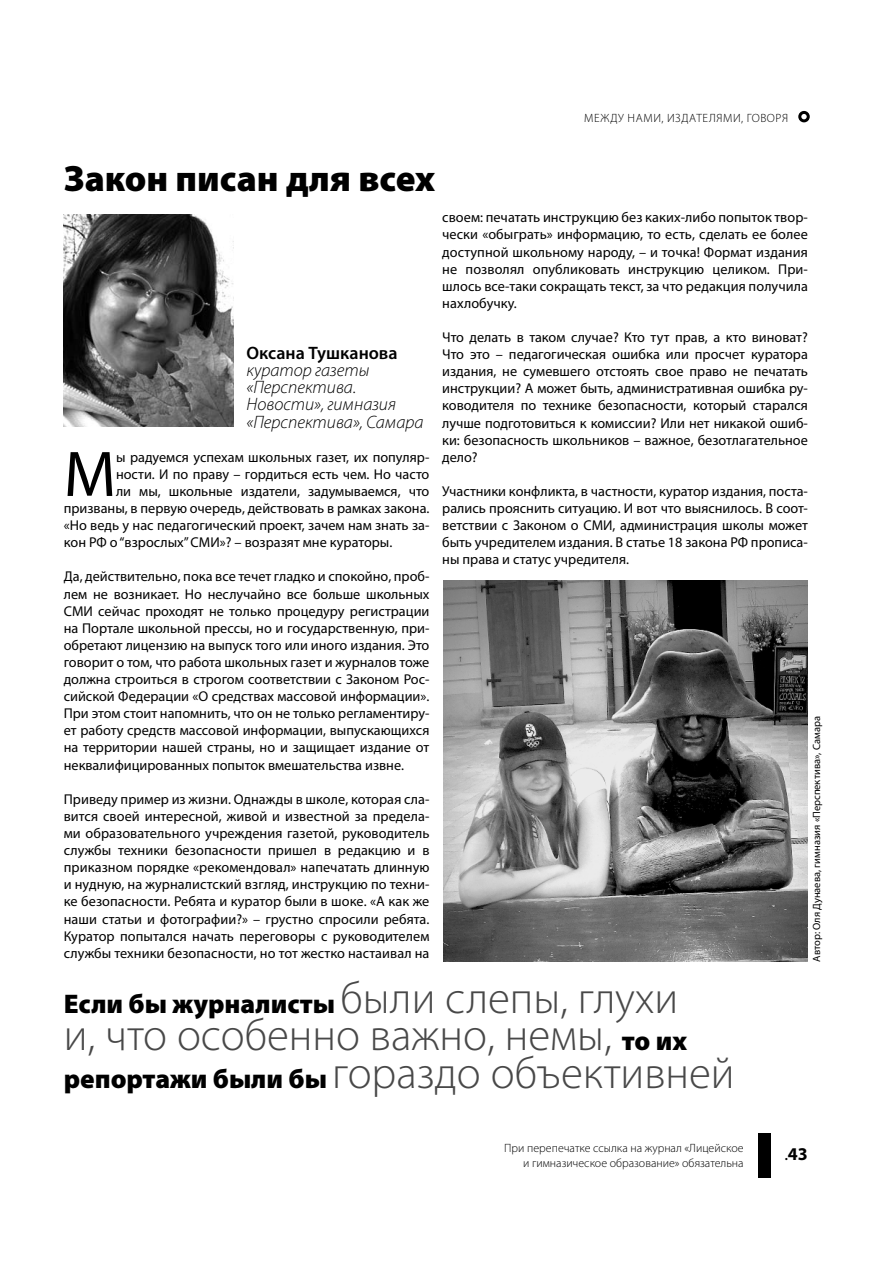
<style>
.page{position:relative;width:893px;height:1263px;background:#fff}
.page>*{position:absolute;margin:0;border:0;box-sizing:border-box;transform-origin:0 0}
.t1{font:64.95px "Myriad Pro";color:#000}
.t2{font:300 45px/37.5px "Myriad Pro";color:#484848}
.t3{font:900 36.75px "Myriad Pro";color:#000}
.t4{font:900 27px "Myriad Pro";color:#000}
.t5{font:italic 300 18px/17.1px "Myriad Pro";color:#000}
.t6{font:600 18px "Myriad Pro";color:#000}
.t7{font:700 18px "Myriad Pro";color:#000}
.t8{font:14.25px/17.1px "Myriad Pro";color:#000;text-align:justify}
.t9{font:300 12px/15px "Myriad Pro";color:#000;text-align:right}
.t10{font:10.5px "Myriad Pro";color:#000}
.s1{font-weight:300;font-size:45px;color:#484848}
.s2{font-weight:900;font-size:27px;color:#000}
.s3{font-size:12px}
</style>
<div class="page">
<div style="left:798px;top:111px;width:12px;height:11px;border:3px solid #000;border-radius:50%"></div>
<div style="left:758px;top:1133px;width:12px;height:45px;background:#000"></div>
<img style="left:64px;top:214px;width:170px;height:213px">
<img style="left:444px;top:581px;width:364px;height:381px">
<h3 class="t3" style="left:64px;top:154px;width:373px">Закон писан для всех</h3>
<p class="t9" style="left:584px;top:110px;width:61px">Между нами</p>
<p class="t9" style="left:661px;top:110px;width:35px">, издател</p>
<p class="t9" style="left:716px;top:110px;width:44px">ями, говор</p>
<p class="t9" style="left:782px;top:110px;width:8px">я</p>
<p class="t6" style="left:247px;top:342px;width:153px">Оксана Тушканова</p>
<p class="t5" style="left:247px;top:361px;width:178px">куратор газеты «Перспектива.<br>Новости», гимназия «Перспектива», Самара</p>
<h1 class="t1" style="left:64px;top:434px;width:54px">М</h1>
<p class="t8" style="left:116px;top:448px;width:315px">ы радуемся успехам школьных газет, их популяр-</p>
<p class="t8" style="left:116px;top:465px;width:315px">ности. И по праву – гордиться есть чем. Но часто</p>
<p class="t8" style="left:116px;top:482px;width:315px">ли мы, школьные издатели, задумываемся, что</p>
<p class="t8" style="left:64px;top:499px;width:367px">призваны, в первую очередь, действовать в рамках закона.</p>
<p class="t8" style="left:64px;top:517px;width:367px">«Но ведь у нас педагогический проект, зачем нам знать за-</p>
<p class="t8" style="left:64px;top:534px;width:330px">кон РФ о “взрослых” СМИ»? – возразят мне кураторы.</p>
<p class="t8" style="left:64px;top:568px;width:367px">Да, действительно, пока все течет гладко и спокойно, проб&shy;лем не возникает. Но неслучайно все больше школьных СМИ сейчас проходят не только процедуру регистрации на Портале школьной прессы, но и государственную, при&shy;обретают лицензию на выпуск того или иного издания. Это говорит о том, что работа школьных газет и журналов тоже должна строиться в строгом соответствии с Законом Рос&shy;сийской Федерации «О средствах массовой информации».<br>При этом стоит напомнить, что он не только регламентиру&shy;ет работу средств массовой информации, выпускающихся на территории нашей страны, но и защищает издание от неквалифицированных попыток вмешательства извне.</p>
<p class="t8" style="left:64px;top:790px;width:367px">Приведу пример из жизни. Однажды в школе, которая сла&shy;вится своей интересной, живой и известной за предела&shy;ми образовательного учреждения газетой, руководитель службы техники безопасности пришел в редакцию и в приказном порядке «рекомендовал» напечатать длинную и нудную, на журналистский взгляд, инструкцию по техни&shy;ке безопасности. Ребята и куратор были в шоке. «А как же наши статьи и фотографии?» – грустно спросили ребята.<br>Куратор попытался начать переговоры с руководителем службы техники безопасности, но тот жестко настаивал на</p>
<p class="t8" style="left:442px;top:209px;width:367px">своем: печатать инструкцию без каких-либо попыток твор&shy;чески «обыграть» информацию, то есть, сделать ее более доступной школьному народу, – и точка! Формат издания не позволял опубликовать инструкцию целиком. При&shy;шлось все-таки сокращать текст, за что редакция получила нахлобучку.</p>
<p class="t8" style="left:442px;top:328px;width:367px">Что делать в таком случае? Кто тут прав, а кто виноват?<br>Что это – педагогическая ошибка или просчет куратора издания, не сумевшего отстоять свое право не печатать инструкции? А может быть, административная ошибка ру&shy;ководителя по технике безопасности, который старался лучше подготовиться к комиссии? Или нет никакой ошиб&shy;ки: безопасность школьников – важное, безотлагательное дело?</p>
<p class="t8" style="left:442px;top:482px;width:367px">Участники конфликта, в частности, куратор издания, поста&shy;рались прояснить ситуацию. И вот что выяснилось. В соот&shy;ветствии с Законом о СМИ, администрация школы может быть учредителем издания. В статье 18 закона РФ прописа&shy;ны права и статус учредителя.</p>
<p class="t10" style="left:810px;top:962px;width:247px;rotate:-90deg">Автор: Оля Дунаева, гимназия «Перспектива», Самара</p>
<h3 class="t4" style="left:64px;top:985px;width:616px">Если бы журналисты <span class="s1">были слепы, глухи</span></h3>
<h2 class="t2" style="left:64px;top:1016px;width:672px">и, что особенно важно, немы, <span class="s2">то их репортажи были бы</span> гораздо объективней</h2>
<p class="t9" style="left:504px;top:1141px;width:241px">При перепечатке ссылка на журнал «Лицейское и гимназическое образование» обязательна</p>
<p class="t7" style="left:785px;top:1142px;width:25px"><span class="s3">.</span>43</p>
</div>
